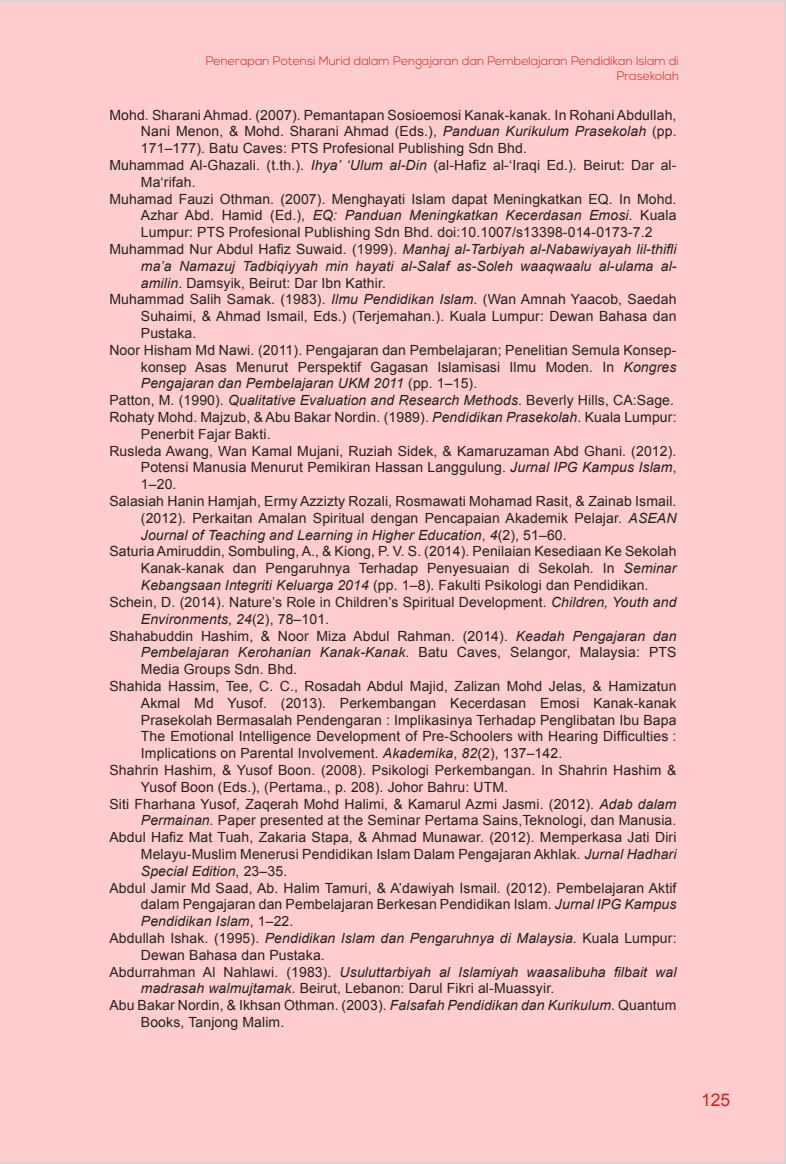
<style>
.page{position:relative;width:786px;height:1164px;background:#ffcdcd}
.page>*{position:absolute;margin:0;border:0;box-sizing:border-box;transform-origin:0 0}
.t1{font:17.5px "Arial";color:#d1232a}
.EndNote_Bibliography{font:14px/16.8px "Arial";letter-spacing:.01em;color:#231f20;text-align:justify}
.t2{font:italic 14px/16.8px "Arial";letter-spacing:.01em;color:#231f20;text-align:justify}
.t3{font:300 12.25px/14.7px "Nexa";color:#d1232a;text-align:right}
.s1{font-style:italic}
.s2{font-style:normal}
</style>
<div class="page">
<p class="t3" style="left:206px;top:54px;width:474px">Penerapan Potensi Murid dalam Pengajaran dan Pembelajaran Pendidikan Islam di<br>Prasekolah</p>
<p class="EndNote_Bibliography" style="left:141px;top:106px;width:537px;text-indent:-32px">Mohd. Sharani Ahmad. (2007). Pemantapan Sosioemosi Kanak-kanak. In Rohani Abdullah, Nani Menon, &amp; Mohd. Sharani Ahmad (Eds.), <span class="s1">Panduan Kurikulum Prasekolah</span> (pp.<br>171–177). Batu Caves: PTS Profesional Publishing Sdn Bhd.</p>
<p class="EndNote_Bibliography" style="left:141px;top:157px;width:537px;text-indent:-32px">Muhammad Al-Ghazali. (t.th.). <span class="s1">Ihya’ ‘Ulum al-Din</span> (al-Hafiz al-‘Iraqi Ed.). Beirut: Dar al-<br>Ma‘rifah.</p>
<p class="EndNote_Bibliography" style="left:141px;top:190px;width:537px;text-indent:-31px">Muhamad Fauzi Othman. (2007). Menghayati Islam dapat Meningkatkan EQ. In Mohd.<br>Azhar Abd. Hamid (Ed.), <span class="s1">EQ: Panduan Meningkatkan Kecerdasan Emosi</span>. Kuala Lumpur: PTS Profesional Publishing Sdn Bhd. doi:10.1007/s13398-014-0173-7.2</p>
<p class="t2" style="left:141px;top:241px;width:537px;text-indent:-32px"><span class="s2">Muhammad Nur Abdul Hafiz Suwaid. (1999).</span> Manhaj al-Tarbiyah al-Nabawiyayah lil-thifli ma’a Namazuj Tadbiqiyyah min hayati al-Salaf as-Soleh waaqwaalu al-ulama al&shy;amilin<span class="s2">. Damsyik, Beirut: Dar Ibn Kathir.</span></p>
<p class="EndNote_Bibliography" style="left:141px;top:291px;width:537px;text-indent:-32px">Muhammad Salih Samak. (1983). <span class="s1">Ilmu Pendidikan Islam</span>. (Wan Amnah Yaacob, Saedah Suhaimi, &amp; Ahmad Ismail, Eds.) (Terjemahan.). Kuala Lumpur: Dewan Bahasa dan Pustaka.</p>
<p class="EndNote_Bibliography" style="left:141px;top:342px;width:537px;text-indent:-31px">Noor Hisham Md Nawi. (2011). Pengajaran dan Pembelajaran; Penelitian Semula Konsep&shy;konsep Asas Menurut Perspektif Gagasan Islamisasi Ilmu Moden. In <span class="s1">Kongres Pengajaran dan Pembelajaran UKM 2011</span> (pp. 1–15).</p>
<p class="t2" style="left:109px;top:392px;width:566px"><span class="s2">Patton, M. (1990).</span> Qualitative Evaluation and Research Methods<span class="s2">. Beverly Hills, CA:Sage.</span></p>
<p class="EndNote_Bibliography" style="left:141px;top:409px;width:537px;text-indent:-31px">Rohaty Mohd. Majzub, &amp; Abu Bakar Nordin. (1989). <span class="s1">Pendidikan Prasekolah</span>. Kuala Lumpur:<br>Penerbit Fajar Bakti.</p>
<p class="EndNote_Bibliography" style="left:141px;top:442px;width:537px;text-indent:-31px">Rusleda Awang, Wan Kamal Mujani, Ruziah Sidek, &amp; Kamaruzaman Abd Ghani. (2012).<br>Potensi Manusia Menurut Pemikiran Hassan Langgulung. <span class="s1">Jurnal IPG Kampus Islam</span>, 1–20.</p>
<p class="EndNote_Bibliography" style="left:141px;top:493px;width:537px;text-indent:-31px">Salasiah Hanin Hamjah, Ermy Azzizty Rozali, Rosmawati Mohamad Rasit, &amp; Zainab Ismail. (2012). Perkaitan Amalan Spiritual dengan Pencapaian Akademik Pelajar. <span class="s1">ASEAN Journal of Teaching and Learning in Higher Education</span>, <span class="s1">4</span>(2), 51–60.</p>
<p class="EndNote_Bibliography" style="left:141px;top:543px;width:537px;text-indent:-31px">Saturia Amiruddin, Sombuling, A., &amp; Kiong, P. V. S. (2014). Penilaian Kesediaan Ke Sekolah Kanak-kanak dan Pengaruhnya Terhadap Penyesuaian di Sekolah. In <span class="s1">Seminar Kebangsaan Integriti Keluarga 2014</span> (pp. 1–8). Fakulti Psikologi dan Pendidikan.</p>
<p class="EndNote_Bibliography" style="left:141px;top:594px;width:537px;text-indent:-31px">Schein, D. (2014). Nature’s Role in Children’s Spiritual Development. <span class="s1">Children, Youth and<br>Environments</span>, <span class="s1">24</span>(2), 78–101.</p>
<p class="EndNote_Bibliography" style="left:141px;top:627px;width:537px;text-indent:-31px">Shahabuddin Hashim, &amp; Noor Miza Abdul Rahman. (2014). <span class="s1">Keadah Pengajaran dan Pembelajaran Kerohanian Kanak-Kanak</span>. Batu Caves, Selangor, Malaysia: PTS Media Groups Sdn. Bhd.</p>
<p class="EndNote_Bibliography" style="left:141px;top:678px;width:537px;text-indent:-31px">Shahida Hassim, Tee, C. C., Rosadah Abdul Majid, Zalizan Mohd Jelas, &amp; Hamizatun Akmal Md Yusof. (2013). Perkembangan Kecerdasan Emosi Kanak-kanak Prasekolah Bermasalah Pendengaran : Implikasinya Terhadap Penglibatan Ibu Bapa The Emotional Intelligence Development of Pre-Schoolers with Hearing Difficulties :<br>Implications on Parental Involvement. <span class="s1">Akademika</span>, <span class="s1">82</span>(2), 137–142.</p>
<p class="EndNote_Bibliography" style="left:141px;top:762px;width:537px;text-indent:-31px">Shahrin Hashim, &amp; Yusof Boon. (2008). Psikologi Perkembangan. In Shahrin Hashim &amp;<br>Yusof Boon (Eds.), (Pertama., p. 208). Johor Bahru: UTM.</p>
<p class="EndNote_Bibliography" style="left:109px;top:795px;width:568px;text-align:right">Siti Fharhana Yusof, Zaqerah Mohd Halimi, &amp; Kamarul Azmi Jasmi. (2012). <span class="s1">Adab dalam<br>Permainan.</span> Paper presented at the Seminar Pertama Sains,Teknologi, dan Manusia.</p>
<p class="EndNote_Bibliography" style="left:141px;top:829px;width:537px;text-indent:-31px">Abdul Hafiz Mat Tuah, Zakaria Stapa, &amp; Ahmad Munawar. (2012). Memperkasa Jati Diri Melayu-Muslim Menerusi Pendidikan Islam Dalam Pengajaran Akhlak. <span class="s1">Jurnal Hadhari Special Edition</span>, 23–35.</p>
<p class="EndNote_Bibliography" style="left:141px;top:879px;width:537px;text-indent:-31px">Abdul Jamir Md Saad, Ab. Halim Tamuri, &amp; A’dawiyah Ismail. (2012). Pembelajaran Aktif dalam Pengajaran dan Pembelajaran Berkesan Pendidikan Islam. <span class="s1">Jurnal IPG Kampus Pendidikan Islam</span>, 1–22.</p>
<p class="EndNote_Bibliography" style="left:141px;top:930px;width:537px;text-indent:-31px">Abdullah Ishak. (1995). <span class="s1">Pendidikan Islam dan Pengaruhnya di Malaysia</span>. Kuala Lumpur:<br>Dewan Bahasa dan Pustaka.</p>
<p class="EndNote_Bibliography" style="left:141px;top:963px;width:537px;text-indent:-32px">Abdurrahman Al Nahlawi. (1983). <span class="s1">Usuluttarbiyah al Islamiyah waasalibuha filbait wal madrasah walmujtamak</span>. Beirut, Lebanon: Darul Fikri al-Muassyir.</p>
<p class="EndNote_Bibliography" style="left:141px;top:997px;width:537px;text-indent:-32px">Abu Bakar Nordin, &amp; Ikhsan Othman. (2003). <span class="s1">Falsafah Pendidikan dan Kurikulum</span>. Quantum<br>Books, Tanjong Malim.</p>
<p class="t1" style="left:701px;top:1088px;width:31px">125</p>
</div>
